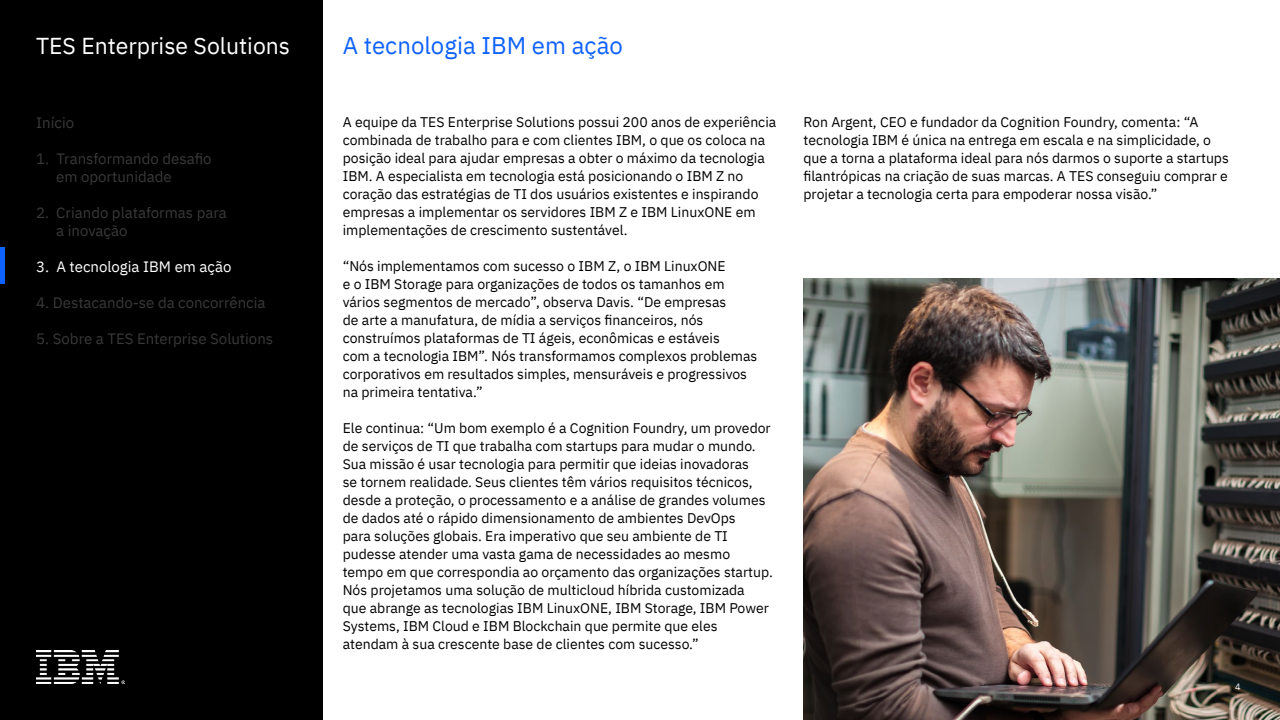
<style>
.page{position:relative;width:1280px;height:720px;background:#fff}
.page>*{position:absolute;margin:0;border:0;box-sizing:border-box;transform-origin:0 0}
.t1{font:24px "IBM Plex Sans";color:#0f62fe}
.t2{font:23px "IBM Plex Sans";color:#fff}
.t3{font:15px/18px "IBM Plex Sans";color:#393939}
.t4{font:15px "IBM Plex Sans";color:#fff}
.t5{font:14px/18px "IBM Plex Sans";color:#000}
.t6{font:9px "IBM Plex Sans";color:#fff}
</style>
<div class="page">
<img style="left:803px;top:278px;width:477px;height:442px">
<div style="left:0;top:0;width:323px;height:720px;background:#000"></div>
<img style="left:36px;top:651px;width:88px;height:32px">
<hr style="left:0;top:247px;width:4px;height:36px;background:#0f62fe">
<h2 class="t2" style="left:36px;top:29px;width:256px">TES Enterprise Solutions</h2>
<p class="t3" style="left:36px;top:112px;width:39px">Início</p>
<p class="t3" style="left:56px;top:148px;width:157px;text-indent:-20px">1. Transformando desafio em oportunidade</p>
<p class="t3" style="left:56px;top:202px;width:172px;text-indent:-20px">2. Criando plataformas para a inovação</p>
<p class="t4" style="left:36px;top:255px;width:197px">3. A tecnologia IBM em ação</p>
<p class="t3" style="left:36px;top:292px;width:231px">4. Destacando-se da concorrência</p>
<p class="t3" style="left:36px;top:328px;width:238px">5. Sobre a TES Enterprise Solutions</p>
<h1 class="t1" style="left:343px;top:27px;width:282px">A tecnologia IBM em ação</h1>
<p class="t5" style="left:343px;top:112px;width:435px">A equipe da TES Enterprise Solutions possui 200 anos de experiência combinada de trabalho para e com clientes IBM, o que os coloca na posição ideal para ajudar empresas a obter o máximo da tecnologia IBM. A especialista em tecnologia está posicionando o IBM Z no coração das estratégias de TI dos usuários existentes e inspirando empresas a implementar os servidores IBM Z e IBM LinuxONE em implementações de crescimento sustentável.</p>
<p class="t5" style="left:343px;top:256px;width:416px">“Nós implementamos com sucesso o IBM Z, o IBM LinuxONE<br>e o IBM Storage para organizações de todos os tamanhos em vários segmentos de mercado”, observa Davis. “De empresas<br>de arte a manufatura, de mídia a serviços financeiros, nós construímos plataformas de TI ágeis, econômicas e estáveis<br>com a tecnologia IBM”. Nós transformamos complexos problemas corporativos em resultados simples, mensuráveis e progressivos na primeira tentativa.”</p>
<p class="t5" style="left:343px;top:418px;width:432px">Ele continua: “Um bom exemplo é a Cognition Foundry, um provedor de serviços de TI que trabalha com startups para mudar o mundo.<br>Sua missão é usar tecnologia para permitir que ideias inovadoras<br>se tornem realidade. Seus clientes têm vários requisitos técnicos, desde a proteção, o processamento e a análise de grandes volumes de dados até o rápido dimensionamento de ambientes DevOps<br>para soluções globais. Era imperativo que seu ambiente de TI pudesse atender uma vasta gama de necessidades ao mesmo tempo em que correspondia ao orçamento das organizações startup.<br>Nós projetamos uma solução de multicloud híbrida customizada<br>que abrange as tecnologias IBM LinuxONE, IBM Storage, IBM Power Systems, IBM Cloud e IBM Blockchain que permite que eles atendam à sua crescente base de clientes com sucesso.”</p>
<p class="t5" style="left:804px;top:112px;width:427px">Ron Argent, CEO e fundador da Cognition Foundry, comenta: “A tecnologia IBM é única na entrega em escala e na simplicidade, o que a torna a plataforma ideal para nós darmos o suporte a startups filantrópicas na criação de suas marcas. A TES conseguiu comprar e projetar a tecnologia certa para empoderar nossa visão.”</p>
<p class="t6" style="left:1235px;top:680px;width:7px">4</p>
</div>
